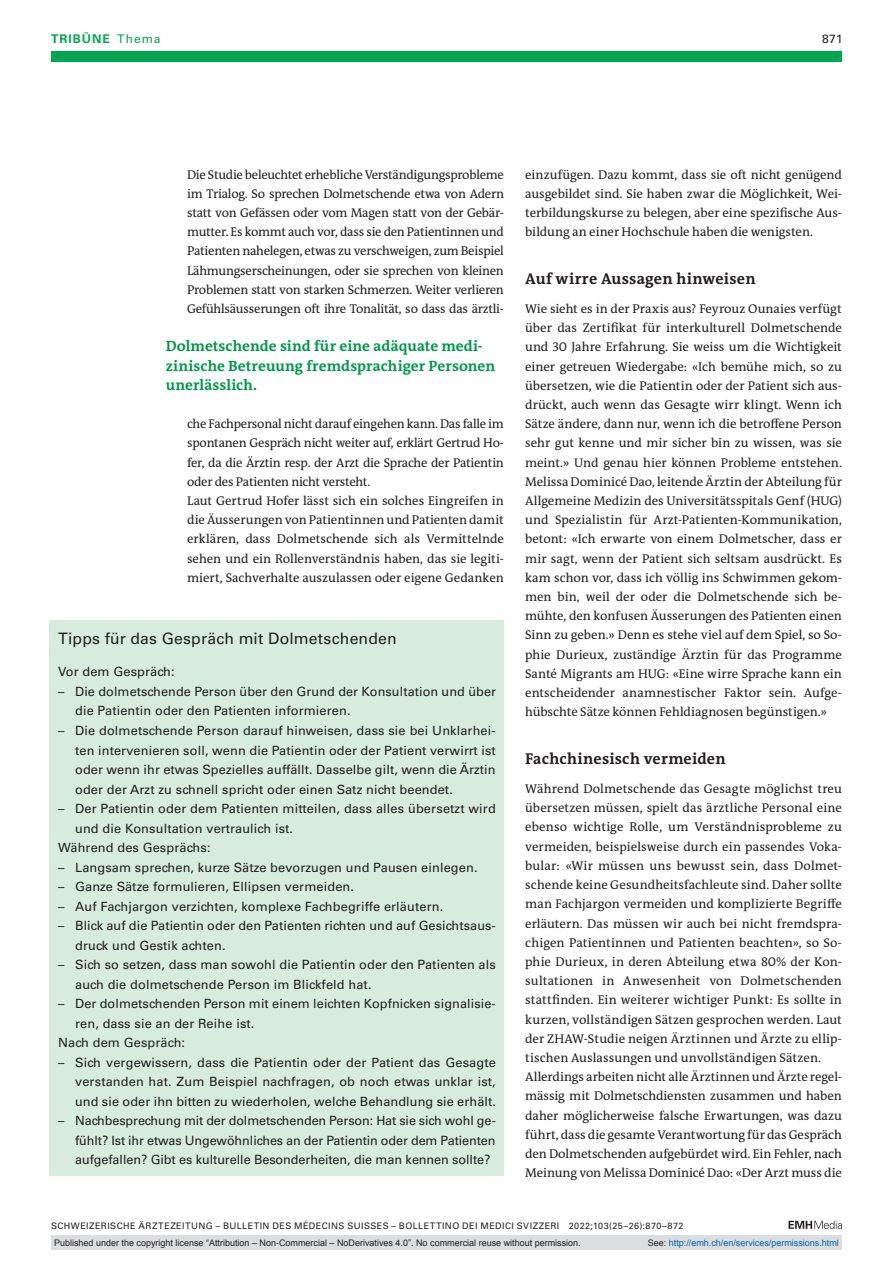
<style>
.page{position:relative;width:893px;height:1263px;background:#fff}
.page>*{position:absolute;margin:0;border:0;box-sizing:border-box;transform-origin:0 0}
.section-h1{font:700 15.75px "The Antiqua B W7";letter-spacing:.015em;color:#231f20}
.boxed-title-large{font:15.75px "Univers LT Std";letter-spacing:.015em;color:#231f20}
.catchwords{font:700 15px/19.2px "The Antiqua B W7";letter-spacing:.005em;color:#00984a}
.section-pn{font:12.75px/19.2px "The Antiqua B W5 Plain";letter-spacing:-.01em;color:#231f20;text-align:justify}
.boxed-pi-large{font:12.75px/19.5px "Univers LT Std";letter-spacing:.01em;color:#231f20}
.boxed-text-large{font:12.75px "Univers LT Std";letter-spacing:.01em;color:#231f20}
.ressort{font:700 12px "Univers LT Std";letter-spacing:.085em;color:#00a54f}
.ressort-2{font:12px "Univers LT Std";color:#231f20}
.t1{font:9px "Arial";color:#231f20}
.fusszeile{font:9px "Univers LT Std";letter-spacing:.05em;color:#231f20}
.t2{font:9px "Arial";color:#0066b3}
.s1{font-weight:400}
.s2{color:#231f20}
</style>
<div class="page">
<svg style="left:788px;top:1221px;width:54px;height:8px"></svg>
<div style="left:51px;top:51px;width:791px;height:11px;background:#00a54f"></div>
<div style="left:50px;top:620px;width:454px;height:41px;background:#d8ecdd"></div>
<div style="left:50px;top:659px;width:454px;height:29px;background:#d8ecdd"></div>
<div style="left:50px;top:678px;width:454px;height:49px;background:#d8ecdd"></div>
<div style="left:50px;top:717px;width:454px;height:88px;background:#d8ecdd"></div>
<div style="left:50px;top:795px;width:454px;height:49px;background:#d8ecdd"></div>
<div style="left:50px;top:834px;width:454px;height:30px;background:#d8ecdd"></div>
<div style="left:50px;top:854px;width:454px;height:29px;background:#d8ecdd"></div>
<div style="left:50px;top:873px;width:454px;height:30px;background:#d8ecdd"></div>
<div style="left:50px;top:893px;width:454px;height:29px;background:#d8ecdd"></div>
<div style="left:50px;top:912px;width:454px;height:49px;background:#d8ecdd"></div>
<div style="left:50px;top:951px;width:454px;height:49px;background:#d8ecdd"></div>
<div style="left:50px;top:990px;width:454px;height:49px;background:#d8ecdd"></div>
<div style="left:50px;top:1029px;width:454px;height:30px;background:#d8ecdd"></div>
<div style="left:50px;top:1049px;width:454px;height:68px;background:#d8ecdd"></div>
<div style="left:50px;top:1107px;width:454px;height:69px;background:#d8ecdd"></div>
<div style="left:51px;top:1235px;width:791px;height:15px;background:#dcdddf"></div>
<p class="ressort" style="left:51px;top:31px;width:111px">TRIBÜNE <span class="s1">Thema</span></p>
<p class="ressort-2" style="left:822px;top:31px;width:22px">871</p>
<p class="section-pn" style="left:187px;top:165px;width:318px">Die Studie beleuchtet erhebliche Verständigungsprobleme im Trialog. So sprechen Dolmetschende etwa von Adern statt von Gefässen oder vom Magen statt von der Gebär&shy;mutter. Es kommt auch vor, dass sie den Patientinnen und Patienten nahelegen, etwas zu verschweigen, zum Beispiel Lähmungserscheinungen, oder sie sprechen von kleinen Problemen statt von starken Schmerzen. Weiter verlieren Gefühlsäusserungen oft ihre Tonalität, so dass das ärztli-</p>
<p class="catchwords" style="left:166px;top:337px;width:331px">Dolmetschende sind für eine adäquate medi&shy;zinische Betreuung fremdsprachiger Personen unerlässlich.</p>
<p class="section-pn" style="left:187px;top:414px;width:318px">che Fachpersonal nicht darauf eingehen kann. Das falle im spontanen Gespräch nicht weiter auf, erklärt Gertrud Ho&shy;fer, da die Ärztin resp. der Arzt die Sprache der Patientin oder des Patienten nicht versteht.</p>
<p class="section-pn" style="left:187px;top:491px;width:318px">Laut Gertrud Hofer lässt sich ein solches Eingreifen in die Äusserungen von Patientinnen und Patienten damit erklären, dass Dolmetschende sich als Vermittelnde sehen und ein Rollenverständnis haben, das sie legiti&shy;miert, Sachverhalte auszulassen oder eigene Gedanken</p>
<p class="boxed-title-large" style="left:58px;top:629px;width:340px">Tipps für das Gespräch mit Dolmetschenden</p>
<p class="boxed-text-large" style="left:58px;top:664px;width:118px">Vor dem Gespräch:</p>
<p class="boxed-pi-large" style="left:75px;top:682px;width:422px;text-indent:-17px">– Die dolmetschende Person über den Grund der Konsultation und über die Patientin oder den Patienten informieren.</p>
<p class="boxed-pi-large" style="left:75px;top:721px;width:422px;text-align:justify;text-indent:-17px">– Die dolmetschende Person darauf hinweisen, dass sie bei Unklarhei&shy;ten intervenieren soll, wenn die Patientin oder der Patient verwirrt ist oder wenn ihr etwas Spezielles auffällt. Dasselbe gilt, wenn die Ärztin oder der Arzt zu schnell spricht oder einen Satz nicht beendet.</p>
<p class="boxed-pi-large" style="left:75px;top:799px;width:422px;text-indent:-17px">– Der Patientin oder dem Patienten mitteilen, dass alles übersetzt wird und die Konsultation vertraulich ist.</p>
<p class="boxed-text-large" style="left:58px;top:840px;width:154px">Während des Gesprächs:</p>
<p class="boxed-pi-large" style="left:58px;top:857px;width:421px">– Langsam sprechen, kurze Sätze bevorzugen und Pausen einlegen.</p>
<p class="boxed-pi-large" style="left:58px;top:877px;width:297px">– Ganze Sätze formulieren, Ellipsen vermeiden.</p>
<p class="boxed-pi-large" style="left:58px;top:896px;width:387px">– Auf Fachjargon verzichten, komplexe Fachbegriffe erläutern.</p>
<p class="boxed-pi-large" style="left:75px;top:916px;width:422px;text-indent:-17px">– Blick auf die Patientin oder den Patienten richten und auf Gesichtsaus&shy;druck und Gestik achten.</p>
<p class="boxed-pi-large" style="left:75px;top:955px;width:422px;text-indent:-17px">– Sich so setzen, dass man sowohl die Patientin oder den Patienten als auch die dolmetschende Person im Blickfeld hat.</p>
<p class="boxed-pi-large" style="left:75px;top:994px;width:422px;text-indent:-17px">– Der dolmetschenden Person mit einem leichten Kopfnicken signalisie&shy;ren, dass sie an der Reihe ist.</p>
<p class="boxed-text-large" style="left:58px;top:1035px;width:129px">Nach dem Gespräch:</p>
<p class="boxed-pi-large" style="left:75px;top:1052px;width:422px;text-align:justify;text-indent:-17px">– Sich vergewissern, dass die Patientin oder der Patient das Gesagte verstanden hat. Zum Beispiel nachfragen, ob noch etwas unklar ist, und sie oder ihn bitten zu wiederholen, welche Behandlung sie erhält.</p>
<p class="boxed-pi-large" style="left:75px;top:1111px;width:422px;text-align:justify;text-indent:-17px">– Nachbesprechung mit der dolmetschenden Person: Hat sie sich wohl ge&shy;fühlt? Ist ihr etwas Ungewöhnliches an der Patientin oder dem Patienten aufgefallen? Gibt es kulturelle Besonderheiten, die man kennen sollte?</p>
<p class="section-pn" style="left:525px;top:165px;width:318px">einzufügen. Dazu kommt, dass sie oft nicht genügend ausgebildet sind. Sie haben zwar die Möglichkeit, Wei&shy;terbildungskurse zu belegen, aber eine spezifische Aus&shy;bildung an einer Hochschule haben die wenigsten.</p>
<p class="section-h1" style="left:525px;top:269px;width:232px">Auf wirre Aussagen hinweisen</p>
<p class="section-pn" style="left:525px;top:299px;width:318px">Wie sieht es in der Praxis aus? Feyrouz Ounaies verfügt über das Zertifikat für interkulturell Dolmetschende und 30 Jahre Erfahrung. Sie weiss um die Wichtigkeit einer getreuen Wiedergabe: «Ich bemühe mich, so zu übersetzen, wie die Patientin oder der Patient sich aus&shy;drückt, auch wenn das Gesagte wirr klingt. Wenn ich Sätze ändere, dann nur, wenn ich die betroffene Person sehr gut kenne und mir sicher bin zu wissen, was sie meint.» Und genau hier können Probleme entstehen.<br>Melissa Dominicé Dao, leitende Ärztin der Abteilung für Allgemeine Medizin des Universitätsspitals Genf (HUG) und Spezialistin für Arzt-Patienten-Kommunikation, betont: «Ich erwarte von einem Dolmetscher, dass er mir sagt, wenn der Patient sich seltsam ausdrückt. Es kam schon vor, dass ich völlig ins Schwimmen gekom&shy;men bin, weil der oder die Dolmetschende sich be&shy;mühte, den konfusen Äusserungen des Patienten einen Sinn zu geben.» Denn es stehe viel auf dem Spiel, so So&shy;phie Durieux, zuständige Ärztin für das Programme Santé Migrants am HUG: «Eine wirre Sprache kann ein entscheidender anamnestischer Faktor sein. Aufge&shy;hübschte Sätze können Fehldiagnosen begünstigen.»</p>
<p class="section-h1" style="left:525px;top:749px;width:202px">Fachchinesisch vermeiden</p>
<p class="section-pn" style="left:525px;top:779px;width:318px">Während Dolmetschende das Gesagte möglichst treu übersetzen müssen, spielt das ärztliche Personal eine ebenso wichtige Rolle, um Verständnisprobleme zu vermeiden, beispielsweise durch ein passendes Voka&shy;bular: «Wir müssen uns bewusst sein, dass Dolmet&shy;schende keine Gesundheitsfachleute sind. Daher sollte man Fachjargon vermeiden und komplizierte Begriffe erläutern. Das müssen wir auch bei nicht fremdspra&shy;chigen Patientinnen und Patienten beachten», so So&shy;phie Durieux, in deren Abteilung etwa 80% der Kon&shy;sultationen in Anwesenheit von Dolmetschenden stattfinden. Ein weiterer wichtiger Punkt: Es sollte in kurzen, vollständigen Sätzen gesprochen werden. Laut der ZHAW-Studie neigen Ärztinnen und Ärzte zu ellip&shy;tischen Auslassungen und unvollständigen Sätzen.</p>
<p class="section-pn" style="left:525px;top:1067px;width:318px">Allerdings arbeiten nicht alle Ärztinnen und Ärzte regel&shy;mässig mit Dolmetschdiensten zusammen und haben daher möglicherweise falsche Erwartungen, was dazu führt, dass die gesamte Verantwortung für das Gespräch den Dolmetschenden aufgebürdet wird. Ein Fehler, nach Meinung von Melissa Dominicé Dao: «Der Arzt muss die</p>
<p class="fusszeile" style="left:51px;top:1220px;width:634px">SCHWEIZERISCHE ÄRZTEZEITUNG – BULLETIN DES MÉDECINS SUISSES – BOLLETTINO DEI MEDICI SVIZZERI 2022;103(25–26):870–872</p>
<p class="t1" style="left:54px;top:1237px;width:528px">Published under the copyright license “Attribution – Non-Commercial – NoDerivatives 4.0”. No commercial reuse without permission.</p>
<p class="t2" style="left:648px;top:1237px;width:193px"><span class="s2">See:</span> http://emh.ch/en/services/permissions.html</p>
</div>
